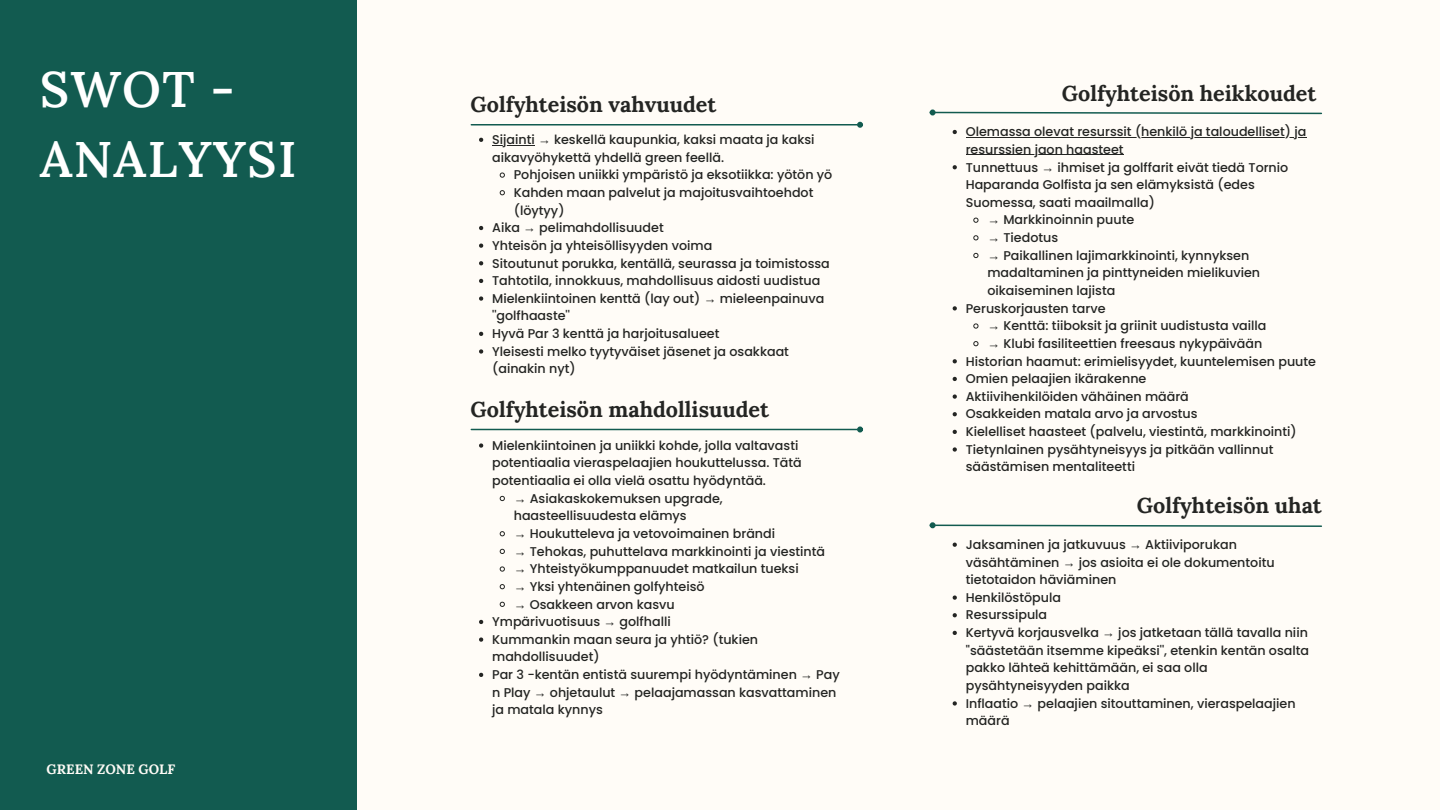
<style>
.page{position:relative;width:1440px;height:810px;background:#fffcf7}
.page>*{position:absolute;margin:0;border:0;box-sizing:border-box;transform-origin:0 0}
.t1{font:600 50px/69.8px "Lora";letter-spacing:.03em;color:#fff}
.t2{font:700 21.6px "Lora";color:#242523}
.t3{font:700 13.6px "Lora";color:#fffcf7}
.t4{font:500 12.7px/17.6px "Poppins";color:#242523}
.s1{font-family:"Liberation Serif";font-weight:400}
</style>
<div class="page">
<div style="left:0;top:0;width:357px;height:810px;background:#125b50"></div>
<svg style="left:930px;top:109px;width:392px;height:6px"></svg>
<svg style="left:930px;top:522px;width:392px;height:6px"></svg>
<hr style="left:471px;top:429px;width:386px;height:1px;background:#125b50">
<svg style="left:857px;top:426px;width:6px;height:6px"></svg>
<hr style="left:471px;top:124px;width:386px;height:2px;background:#125b50">
<svg style="left:857px;top:122px;width:6px;height:6px"></svg>
<svg style="left:479px;top:138px;width:4px;height:4px"></svg>
<hr style="left:492px;top:145px;width:43px;height:1px;background:#242523">
<svg style="left:499px;top:172px;width:6px;height:6px"></svg>
<svg style="left:499px;top:190px;width:6px;height:6px"></svg>
<svg style="left:479px;top:226px;width:4px;height:4px"></svg>
<svg style="left:479px;top:244px;width:4px;height:4px"></svg>
<svg style="left:479px;top:261px;width:4px;height:4px"></svg>
<svg style="left:479px;top:279px;width:4px;height:4px"></svg>
<svg style="left:479px;top:296px;width:4px;height:5px"></svg>
<svg style="left:479px;top:332px;width:4px;height:4px"></svg>
<svg style="left:479px;top:349px;width:4px;height:5px"></svg>
<svg style="left:479px;top:443px;width:4px;height:5px"></svg>
<svg style="left:499px;top:495px;width:6px;height:6px"></svg>
<svg style="left:499px;top:531px;width:6px;height:6px"></svg>
<svg style="left:499px;top:548px;width:6px;height:6px"></svg>
<svg style="left:499px;top:566px;width:6px;height:6px"></svg>
<svg style="left:499px;top:584px;width:6px;height:6px"></svg>
<svg style="left:499px;top:601px;width:6px;height:6px"></svg>
<svg style="left:479px;top:620px;width:4px;height:4px"></svg>
<svg style="left:479px;top:637px;width:4px;height:5px"></svg>
<svg style="left:479px;top:673px;width:4px;height:4px"></svg>
<svg style="left:953px;top:130px;width:4px;height:4px"></svg>
<hr style="left:966px;top:137px;width:340px;height:1px;background:#242523">
<hr style="left:966px;top:155px;width:158px;height:1px;background:#242523">
<svg style="left:953px;top:165px;width:4px;height:4px"></svg>
<svg style="left:973px;top:217px;width:6px;height:6px"></svg>
<svg style="left:973px;top:235px;width:6px;height:6px"></svg>
<svg style="left:973px;top:252px;width:6px;height:6px"></svg>
<svg style="left:953px;top:306px;width:4px;height:5px"></svg>
<svg style="left:973px;top:323px;width:6px;height:6px"></svg>
<svg style="left:973px;top:341px;width:6px;height:6px"></svg>
<svg style="left:953px;top:359px;width:4px;height:4px"></svg>
<svg style="left:953px;top:377px;width:4px;height:4px"></svg>
<svg style="left:953px;top:394px;width:4px;height:5px"></svg>
<svg style="left:953px;top:412px;width:4px;height:4px"></svg>
<svg style="left:953px;top:430px;width:4px;height:4px"></svg>
<svg style="left:953px;top:447px;width:4px;height:5px"></svg>
<svg style="left:953px;top:543px;width:4px;height:4px"></svg>
<svg style="left:953px;top:596px;width:4px;height:4px"></svg>
<svg style="left:953px;top:613px;width:4px;height:4px"></svg>
<svg style="left:953px;top:631px;width:4px;height:4px"></svg>
<svg style="left:953px;top:701px;width:4px;height:5px"></svg>
<p class="t1" style="left:40px;top:54px;width:258px">SWOT -<br>ANALYYSI</p>
<p class="t3" style="left:47px;top:761px;width:130px">GREEN ZONE GOLF</p>
<p class="t2" style="left:471px;top:91px;width:247px">Golfyhteisön vahvuudet</p>
<p class="t4" style="left:492px;top:131px;width:324px">Sijainti <span class="s1">→</span> keskellä kaupunkia, kaksi maata ja kaksi aikavyöhykettä yhdellä green feellä.</p>
<p class="t4" style="left:514px;top:166px;width:320px">Pohjoisen uniikki ympäristö ja eksotiikka: yötön yö</p>
<p class="t4" style="left:514px;top:184px;width:301px">Kahden maan palvelut ja majoitusvaihtoehdot (löytyy)</p>
<p class="t4" style="left:492px;top:219px;width:173px">Aika <span class="s1">→</span> pelimahdollisuudet</p>
<p class="t4" style="left:492px;top:237px;width:222px">Yhteisön ja yhteisöllisyyden voima</p>
<p class="t4" style="left:492px;top:254px;width:339px">Sitoutunut porukka, kentällä, seurassa ja toimistossa</p>
<p class="t4" style="left:492px;top:272px;width:330px">Tahtotila, innokkuus, mahdollisuus aidosti uudistua</p>
<p class="t4" style="left:492px;top:290px;width:334px">Mielenkiintoinen kenttä (lay out) <span class="s1">→</span> mieleenpainuva ''golfhaaste''</p>
<p class="t4" style="left:492px;top:325px;width:229px">Hyvä Par 3 kenttä ja harjoitusalueet</p>
<p class="t4" style="left:492px;top:342px;width:298px">Yleisesti melko tyytyväiset jäsenet ja osakkaat (ainakin nyt)</p>
<p class="t2" style="left:471px;top:395px;width:300px">Golfyhteisön mahdollisuudet</p>
<p class="t4" style="left:492px;top:437px;width:311px">Mielenkiintoinen ja uniikki kohde, jolla valtavasti potentiaalia vieraspelaajien houkuttelussa. Tätä potentiaalia ei olla vielä osattu hyödyntää.</p>
<p class="t4" style="left:514px;top:489px;width:210px"><span class="s1">→</span> Asiakaskokemuksen upgrade, haasteellisuudesta elämys</p>
<p class="t4" style="left:514px;top:525px;width:263px"><span class="s1">→</span> Houkutteleva ja vetovoimainen brändi</p>
<p class="t4" style="left:514px;top:542px;width:313px"><span class="s1">→</span> Tehokas, puhuttelava markkinointi ja viestintä</p>
<p class="t4" style="left:514px;top:560px;width:287px"><span class="s1">→</span> Yhteistyökumppanuudet matkailun tueksi</p>
<p class="t4" style="left:514px;top:578px;width:192px"><span class="s1">→</span> Yksi yhtenäinen golfyhteisö</p>
<p class="t4" style="left:514px;top:595px;width:163px"><span class="s1">→</span> Osakkeen arvon kasvu</p>
<p class="t4" style="left:492px;top:613px;width:180px">Ympärivuotisuus <span class="s1">→</span> golfhalli</p>
<p class="t4" style="left:492px;top:631px;width:267px">Kummankin maan seura ja yhtiö? (tukien mahdollisuudet)</p>
<p class="t4" style="left:492px;top:666px;width:349px">Par 3 -kentän entistä suurempi hyödyntäminen <span class="s1">→</span> Pay n Play <span class="s1">→</span> ohjetaulut <span class="s1">→</span> pelaajamassan kasvattaminen ja matala kynnys</p>
<p class="t2" style="left:1062px;top:80px;width:256px">Golfyhteisön heikkoudet</p>
<p class="t4" style="left:966px;top:123px;width:342px">Olemassa olevat resurssit (henkilö ja taloudelliset) ja resurssien jaon haasteet</p>
<p class="t4" style="left:966px;top:158px;width:324px">Tunnettuus <span class="s1">→</span> ihmiset ja golffarit eivät tiedä Tornio<br>Haparanda Golfista ja sen elämyksistä (edes<br>Suomessa, saati maailmalla)</p>
<p class="t4" style="left:987px;top:211px;width:148px"><span class="s1">→</span> Markkinoinnin puute</p>
<p class="t4" style="left:987px;top:229px;width:72px"><span class="s1">→</span> Tiedotus</p>
<p class="t4" style="left:987px;top:246px;width:274px"><span class="s1">→</span> Paikallinen lajimarkkinointi, kynnyksen madaltaminen ja pinttyneiden mielikuvien oikaiseminen lajista</p>
<p class="t4" style="left:966px;top:299px;width:141px">Peruskorjausten tarve</p>
<p class="t4" style="left:987px;top:317px;width:281px"><span class="s1">→</span> Kenttä: tiiboksit ja griinit uudistusta vailla</p>
<p class="t4" style="left:987px;top:335px;width:277px"><span class="s1">→</span> Klubi fasiliteettien freesaus nykypäivään</p>
<p class="t4" style="left:966px;top:352px;width:352px">Historian haamut: erimielisyydet, kuuntelemisen puute</p>
<p class="t4" style="left:966px;top:370px;width:182px">Omien pelaajien ikärakenne</p>
<p class="t4" style="left:966px;top:388px;width:225px">Aktiivihenkilöiden vähäinen määrä</p>
<p class="t4" style="left:966px;top:405px;width:233px">Osakkeiden matala arvo ja arvostus</p>
<p class="t4" style="left:966px;top:423px;width:333px">Kielelliset haasteet (palvelu, viestintä, markkinointi)</p>
<p class="t4" style="left:966px;top:441px;width:309px">Tietynlainen pysähtyneisyys ja pitkään vallinnut säästämisen mentaliteetti</p>
<p class="t2" style="left:1137px;top:491px;width:186px">Golfyhteisön uhat</p>
<p class="t4" style="left:966px;top:536px;width:310px">Jaksaminen ja jatkuvuus <span class="s1">→</span> Aktiiviporukan väsähtäminen <span class="s1">→</span> jos asioita ei ole dokumentoitu tietotaidon häviäminen</p>
<p class="t4" style="left:966px;top:589px;width:97px">Henkilöstöpula</p>
<p class="t4" style="left:966px;top:606px;width:83px">Resurssipula</p>
<p class="t4" style="left:966px;top:624px;width:345px">Kertyvä korjausvelka <span class="s1">→</span> jos jatketaan tällä tavalla niin ''säästetään itsemme kipeäksi'', etenkin kentän osalta pakko lähteä kehittämään, ei saa olla pysähtyneisyyden paikka</p>
<p class="t4" style="left:966px;top:694px;width:331px">Inflaatio <span class="s1">→</span> pelaajien sitouttaminen, vieraspelaajien määrä</p>
</div>
